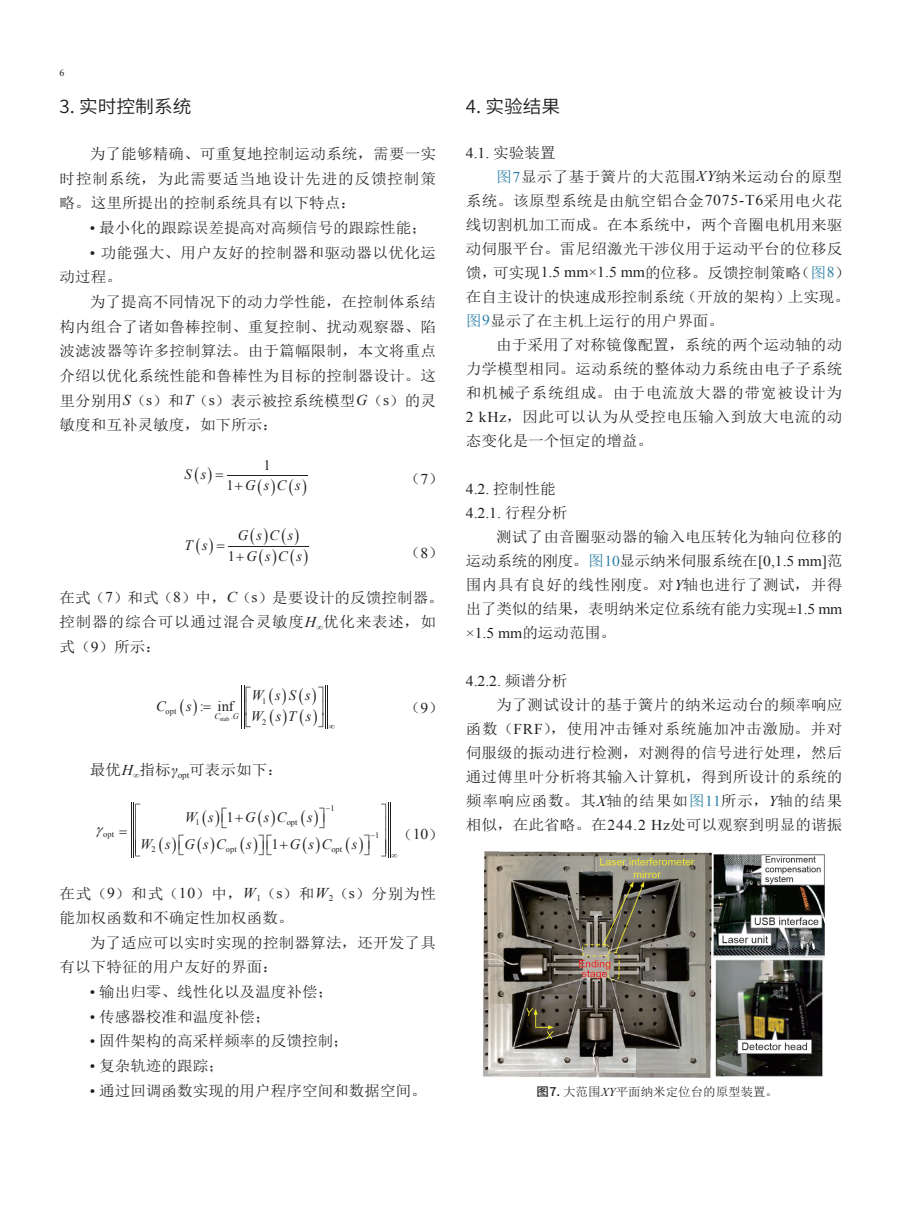
<style>
.page{position:relative;width:919px;height:1217px;background:#fff}
.page>*{position:absolute;margin:0;border:0;box-sizing:border-box;transform-origin:0 0}
.t1{font:18px "Source Han Sans CN";color:#231f20;scale:1.04 1}
.t2{font:15px/24px "Sim Sun";letter-spacing:.005em;color:#231f20;text-align:justify;scale:1.04 1}
.t3{font:15px/24.6px "Sim Sun";letter-spacing:.05em;color:#231f20;scale:1.04 1}
.t4{font:15px/24px "Times New Roman";color:#231f20;scale:1.04 1}
.t5{font:15px/24.6px "Sim Sun";letter-spacing:.025em;color:#231f20;scale:1.04 1}
.t6{font:italic 14.4px "Times New Roman";letter-spacing:.565em;color:#231f20}
.t7{font:14.4px "Times New Roman";color:#231f20}
.t8{font:12px "Sim Sun";color:#231f20;scale:1.04 1}
.t9{font:9.6px "Times New Roman";color:#231f20;scale:1.04 1}
.t10{font:8.4px "Times New Roman";color:#231f20}
.t11{font:italic 8.4px "Times New Roman";color:#231f20}
.t12{font:6px "Times New Roman";color:#231f20}
.s1{font-family:"Times New Roman"}
.s2{font-family:"Times New Roman";font-style:italic}
.s3{font-style:italic}
.s4{font-family:"Sim Sun"}
.s5{color:#277ea2}
.s6{font-family:"Times New Roman";color:#277ea2}
.s7{font-family:"Source Han Sans CN";font-weight:500}
</style>
<div class="page">
<hr style="left:227px;top:475px;width:80px;height:1px;background:#231f20">
<hr style="left:228px;top:546px;width:81px;height:1px;background:#231f20">
<hr style="left:244px;top:685px;width:1px;height:43px;background:#231f20">
<hr style="left:241px;top:685px;width:1px;height:43px;background:#231f20">
<hr style="left:327px;top:685px;width:1px;height:43px;background:#231f20">
<hr style="left:325px;top:685px;width:1px;height:43px;background:#231f20">
<hr style="left:133px;top:802px;width:1px;height:55px;background:#231f20">
<hr style="left:131px;top:802px;width:1px;height:55px;background:#231f20">
<hr style="left:390px;top:802px;width:1px;height:55px;background:#231f20">
<hr style="left:388px;top:802px;width:1px;height:55px;background:#231f20">
<svg style="left:135px;top:803px;width:5px;height:53px"></svg>
<img style="left:483px;top:851px;width:341px;height:225px">
<svg style="left:381px;top:803px;width:6px;height:54px"></svg>
<p class="t9" style="left:60px;top:67px;width:6px">6</p>
<p class="t1" style="left:60px;top:96px;width:128px">3. 实时控制系统</p>
<p class="t2" style="left:60px;top:141px;width:363px;line-height:24.6px;text-indent:30px">为了能够精确、可重复地控制运动系统，需要一实时控制系统，为此需要适当地设计先进的反馈控制策略。这里所提出的控制系统具有以下特点：</p>
<p class="t2" style="left:90px;top:215px;width:326px"><span class="s1">•</span> 最小化的跟踪误差提高对高频信号的跟踪性能；</p>
<p class="t5" style="left:60px;top:240px;width:363px;text-indent:30px"><span class="s1">•</span> 功能强大、用户友好的控制器和驱动器以优化运动过程。</p>
<p class="t2" style="left:60px;top:289px;width:363px;line-height:24.6px;text-indent:30px">为了提高不同情况下的动力学性能，在控制体系结构内组合了诸如鲁棒控制、重复控制、扰动观察器、陷波滤波器等许多控制算法。由于篇幅限制，本文将重点介绍以优化系统性能和鲁棒性为目标的控制器设计。这里分别用<span class="s2">S</span>（<span class="s1">s</span>）和<span class="s2">T</span>（<span class="s1">s</span>）表示被控系统模型<span class="s2">G</span>（<span class="s1">s</span>）的灵敏度和互补灵敏度，如下所示：</p>
<p class="t7" style="left:263px;top:455px;width:9px">1</p>
<p class="t7" style="left:226px;top:476px;width:9px">1</p>
<p class="t6" style="left:184px;top:464px;width:23px">S s</p>
<p class="t2" style="left:405px;top:466px;width:39px">（<span class="s1">7</span>）</p>
<p class="t6" style="left:245px;top:475px;width:57px">GsCs</p>
<p class="t6" style="left:238px;top:525px;width:57px">GsCs</p>
<p class="t6" style="left:184px;top:535px;width:25px">T s</p>
<p class="t6" style="left:246px;top:546px;width:57px">GsCs</p>
<p class="t2" style="left:405px;top:540px;width:39px">（<span class="s1">8</span>）</p>
<p class="t3" style="left:60px;top:585px;width:371px">在式（<span class="s1">7</span>）和式（<span class="s1">8</span>）中，<span class="s2">C</span>（<span class="s1">s</span>）是要设计的反馈控制器。控制器的综合可以通过混合灵敏度<span class="s2">H</span><sub>∞</sub>优化来表述，如式（<span class="s1">9</span>）所示：</p>
<p class="t7" style="left:228px;top:547px;width:9px">1</p>
<p class="t6" style="left:156px;top:695px;width:11px">C</p>
<p class="t6" style="left:186px;top:695px;width:7px">s</p>
<p class="t10" style="left:166px;top:705px;width:12px">opt</p>
<p class="t7" style="left:200px;top:696px;width:35px">: inf</p>
<p class="t11" style="left:214px;top:710px;width:7px">C</p>
<p class="t10" style="left:231px;top:710px;width:10px">.<span class="s3">G</span></p>
<p class="t12" style="left:220px;top:715px;width:11px">stab</p>
<p class="t6" style="left:251px;top:685px;width:61px">W sSs</p>
<p class="t10" style="left:262px;top:695px;width:6px">1</p>
<p class="t6" style="left:251px;top:706px;width:62px">W sTs</p>
<p class="t10" style="left:262px;top:716px;width:6px">2</p>
<p class="t2" style="left:90px;top:757px;width:187px">最优<span class="s2">H</span><sub>∞</sub>指标<span class="s2">γ</span><sub>opt</sub>可表示如下：</p>
<p class="t10" style="left:326px;top:802px;width:10px">−1</p>
<p class="t6" style="left:185px;top:806px;width:31px">W s</p>
<p class="t6" style="left:245px;top:806px;width:43px">GsC</p>
<p class="t6" style="left:307px;top:806px;width:7px">s</p>
<p class="t6" style="left:140px;top:833px;width:87px">W s GsC</p>
<p class="t6" style="left:246px;top:833px;width:7px">s</p>
<p class="t6" style="left:290px;top:833px;width:43px">GsC</p>
<p class="t6" style="left:352px;top:833px;width:7px">s</p>
<p class="t7" style="left:226px;top:807px;width:9px">1</p>
<p class="t10" style="left:195px;top:816px;width:6px">1</p>
<p class="t10" style="left:287px;top:816px;width:12px">opt</p>
<p class="t10" style="left:103px;top:828px;width:12px">opt</p>
<p class="t10" style="left:370px;top:829px;width:10px">−1</p>
<p class="t10" style="left:152px;top:843px;width:6px">2</p>
<p class="t10" style="left:226px;top:843px;width:12px">opt</p>
<p class="t10" style="left:331px;top:843px;width:12px">opt</p>
<p class="t7" style="left:271px;top:833px;width:9px">1</p>
<p class="t2" style="left:405px;top:695px;width:39px">（<span class="s1">9</span>）</p>
<p class="t2" style="left:397px;top:822px;width:46px">（<span class="s1">10</span>）</p>
<p class="t2" style="left:60px;top:880px;width:363px;line-height:24.6px">在式（<span class="s1">9</span>）和式（<span class="s1">10</span>）中，<span class="s2">W</span><sub>1</sub>（<span class="s1">s</span>）和<span class="s2">W</span><sub>2</sub>（<span class="s1">s</span>）分别为性能加权函数和不确定性加权函数。</p>
<p class="t2" style="left:60px;top:929px;width:363px;line-height:24.6px;text-indent:30px">为了适应可以实时实现的控制器算法，还开发了具有以下特征的用户友好的界面：</p>
<p class="t2" style="left:90px;top:979px;width:236px"><span class="s1">•</span> 输出归零、线性化以及温度补偿；</p>
<p class="t2" style="left:90px;top:1004px;width:175px"><span class="s1">•</span> 传感器校准和温度补偿；</p>
<p class="t2" style="left:90px;top:1028px;width:250px"><span class="s1">•</span> 固件架构的高采样频率的反馈控制；</p>
<p class="t2" style="left:90px;top:1053px;width:130px"><span class="s1">•</span> 复杂轨迹的跟踪；</p>
<p class="t2" style="left:90px;top:1078px;width:325px"><span class="s1">•</span> 通过回调函数实现的用户程序空间和数据空间。</p>
<p class="t1" style="left:466px;top:96px;width:92px">4. 实验结果</p>
<p class="t4" style="left:466px;top:140px;width:88px">4.1. <span class="s4">实验装置</span></p>
<p class="t2" style="left:466px;top:164px;width:371px;text-align:left;text-indent:30px"><span class="s5">图</span><span class="s6">7</span>显示了基于簧片的大范围<span class="s2">XY</span>纳米运动台的原型系统。该原型系统是由航空铝合金<span class="s1">7075-T6</span>采用电火花线切割机加工而成。在本系统中，两个音圈电机用来驱动伺服平台。雷尼绍激光干涉仪用于运动平台的位移反馈，可实现<span class="s1">1.5 mm×1.5 mm</span>的位移。反馈控制策略（<span class="s5">图</span><span class="s6">8</span>）在自主设计的快速成形控制系统（开放的架构）上实现。<span class="s5">图</span><span class="s6">9</span>显示了在主机上运行的用户界面。</p>
<p class="t2" style="left:466px;top:332px;width:363px;text-indent:30px">由于采用了对称镜像配置，系统的两个运动轴的动力学模型相同。运动系统的整体动力系统由电子子系统和机械子系统组成。由于电流放大器的带宽被设计为<span class="s1">2 kHz</span>，因此可以认为从受控电压输入到放大电流的动态变化是一个恒定的增益。</p>
<p class="t4" style="left:466px;top:476px;width:99px">4.2. <span class="s4">控制性能<br></span>4.2.1. <span class="s4">行程分析</span></p>
<p class="t2" style="left:466px;top:524px;width:363px;text-indent:30px">测试了由音圈驱动器的输入电压转化为轴向位移的运动系统的刚度。<span class="s5">图</span><span class="s6">10</span>显示纳米伺服系统在<span class="s1">[0,1.5 mm]</span>范围内具有良好的线性刚度。对<span class="s2">Y</span>轴也进行了测试，并得出了类似的结果，表明纳米定位系统有能力实现<span class="s1">±1.5 mm</span></p>
<p class="t4" style="left:466px;top:620px;width:146px">×1.5 mm<span class="s4">的运动范围。</span></p>
<p class="t4" style="left:466px;top:668px;width:99px">4.2.2. <span class="s4">频谱分析</span></p>
<p class="t2" style="left:466px;top:692px;width:363px;text-indent:30px">为了测试设计的基于簧片的纳米运动台的频率响应函数（<span class="s1">FRF</span>），使用冲击锤对系统施加冲击激励。并对伺服级的振动进行检测，对测得的信号进行处理，然后通过傅里叶分析将其输入计算机，得到所设计的系统的频率响应函数。其<span class="s2">X</span>轴的结果如<span class="s5">图</span><span class="s6">11</span>所示，<span class="s2">Y</span>轴的结果相似，在此省略。在<span class="s1">244.2 Hz</span>处可以观察到明显的谐振</p>
<p class="t8" style="left:536px;top:1085px;width:234px"><span class="s7">图7.</span> 大范围<span class="s2">XY</span>平面纳米定位台的原型装置。</p>
</div>
